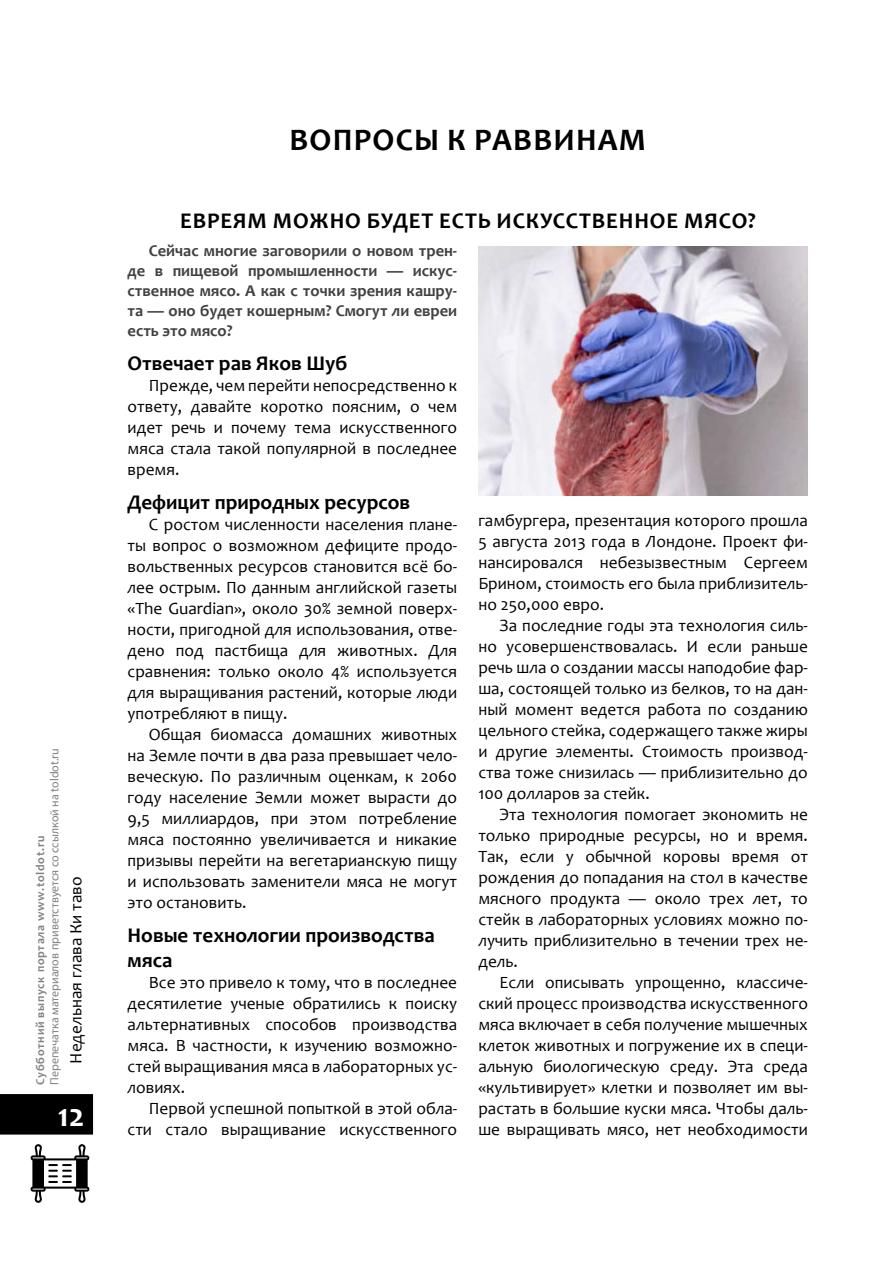
<style>
.page{position:relative;width:893px;height:1263px;background:#fff}
.page>*{position:absolute;margin:0;border:0;box-sizing:border-box;transform-origin:0 0}
.t1{font:700 33px "Candara";color:#fff}
.t2{font:700 31.5px "Candara";letter-spacing:.04em;color:#000}
.t3{font:700 22.5px "Candara";letter-spacing:.04em;color:#000}
.t4{font:700 21px/25.5px "Candara";color:#000}
.t5{font:17.25px/21px "Candara";color:#000;text-align:justify}
.t6{font:700 16.5px/20.1px "Candara";color:#414042;text-align:justify}
.t7{font:12px "Myriad Pro";color:#808285}
.t8{font:700 12px "Candara";letter-spacing:.06em;color:#808285}
</style>
<div class="page">
<div style="left:0;top:1094px;width:93px;height:40px;background:#000"></div>
<svg style="left:31px;top:1144px;width:58px;height:59px"></svg>
<img style="left:478px;top:247px;width:330px;height:249px">
<p class="t7" style="left:47px;top:1085px;width:338px;rotate:-90deg">Перепечатка материалов приветствуется со ссылкой на toldot.ru</p>
<h1 class="t1" style="left:58px;top:1095px;width:28px">12</h1>
<p class="t8" style="left:33px;top:1085px;width:251px;rotate:-90deg">Субботний выпуск портала www.toldot.ru</p>
<p class="t5" style="left:65px;top:1064px;width:189px;rotate:-90deg">Недельная глава Ки таво</p>
<h2 class="t2" style="left:289px;top:120px;width:358px">ВОПРОСЫ К РАВВИНАМ</h2>
<h3 class="t3" style="left:180px;top:206px;width:577px">ЕВРЕЯМ МОЖНО БУДЕТ ЕСТЬ ИСКУССТВЕННОЕ МЯСО?</h3>
<p class="t6" style="left:128px;top:241px;width:331px;text-indent:21px">Сейчас многие заговорили о новом трен&shy;де в пищевой промышленности — искус&shy;ственное мясо. А как с точки зрения кашру&shy;та — оно будет кошерным? Смогут ли евреи есть это мясо?</p>
<p class="t4" style="left:128px;top:351px;width:221px">Отвечает рав Яков Шуб</p>
<p class="t5" style="left:128px;top:375px;width:331px;text-indent:21px">Прежде, чем перейти непосредственно к ответу, давайте коротко поясним, о чем идет речь и почему тема искусственного мяса стала такой популярной в последнее время.</p>
<p class="t4" style="left:128px;top:489px;width:284px">Дефицит природных ресурсов</p>
<p class="t5" style="left:128px;top:514px;width:331px;text-indent:21px">С ростом численности населения плане&shy;ты вопрос о возможном дефиците продо&shy;вольственных ресурсов становится всё бо&shy;лее острым. По данным английской газеты «The Guardian», около 30% земной поверх&shy;ности, пригодной для использования, отве&shy;дено под пастбища для животных. Для сравнения: только около 4% используется для выращивания растений, которые люди употребляют в пищу.</p>
<p class="t5" style="left:128px;top:724px;width:331px;text-indent:21px">Общая биомасса домашних животных на Земле почти в два раза превышает чело&shy;веческую. По различным оценкам, к 2060 году население Земли может вырасти до 9,5 миллиардов, при этом потребление мяса постоянно увеличивается и никакие призывы перейти на вегетарианскую пищу и использовать заменители мяса не могут это остановить.</p>
<p class="t4" style="left:128px;top:922px;width:309px">Новые технологии производства мяса</p>
<p class="t5" style="left:128px;top:972px;width:331px;text-indent:21px">Все это привело к тому, что в последнее десятилетие ученые обратились к поиску альтернативных способов производства мяса. В частности, к изучению возможно&shy;стей выращивания мяса в лабораторных ус&shy;ловиях.</p>
<p class="t5" style="left:128px;top:1098px;width:331px;text-align:right">Первой успешной попыткой в этой обла&shy;сти стало выращивание искусственного</p>
<p class="t5" style="left:478px;top:510px;width:331px">гамбургера, презентация которого прошла 5 августа 2013 года в Лондоне. Проект фи&shy;нансировался небезызвестным Сергеем Брином, стоимость его была приблизитель&shy;но 250,000 евро.</p>
<p class="t5" style="left:478px;top:615px;width:331px;text-indent:21px">За последние годы эта технология силь&shy;но усовершенствовалась. И если раньше речь шла о создании массы наподобие фар&shy;ша, состоящей только из белков, то на дан&shy;ный момент ведется работа по созданию цельного стейка, содержащего также жиры и другие элементы. Стоимость производ&shy;ства тоже снизилась — приблизительно до 100 долларов за стейк.</p>
<p class="t5" style="left:478px;top:804px;width:331px;text-indent:21px">Эта технология помогает экономить не только природные ресурсы, но и время.<br>Так, если у обычной коровы время от рождения до попадания на стол в качестве мясного продукта — около трех лет, то стейк в лабораторных условиях можно по&shy;лучить приблизительно в течении трех не&shy;дель.</p>
<p class="t5" style="left:478px;top:971px;width:331px;text-indent:21px">Если описывать упрощенно, классиче&shy;ский процесс производства искусственного мяса включает в себя получение мышечных клеток животных и погружение их в специ&shy;альную биологическую среду. Эта среда «культивирует» клетки и позволяет им вы&shy;растать в большие куски мяса. Чтобы даль&shy;ше выращивать мясо, нет необходимости</p>
</div>
